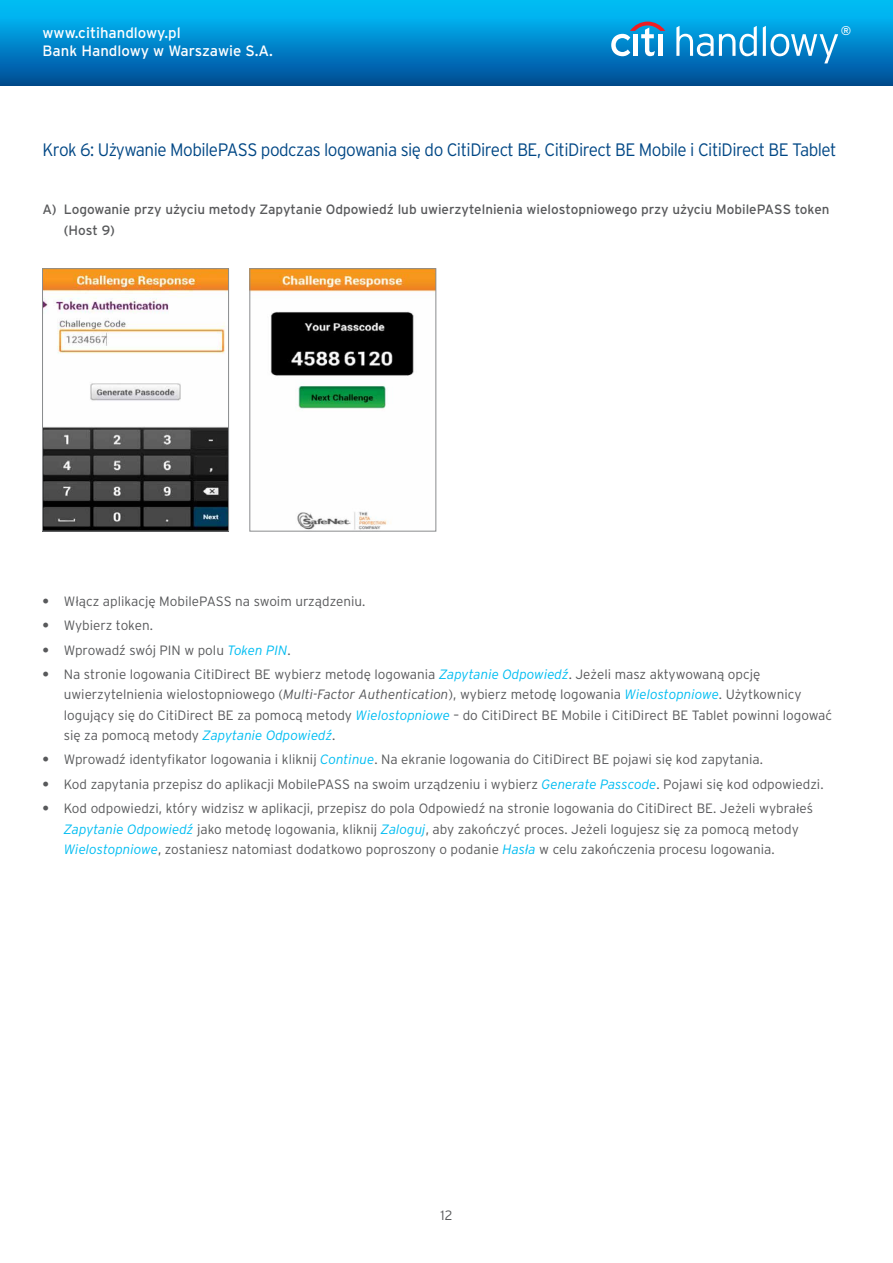
<style>
.page{position:relative;width:893px;height:1263px;background:#fff}
.page>*{position:absolute;margin:0;border:0;box-sizing:border-box;transform-origin:0 0}
.t1{font:300 18px "Interstate Pl";letter-spacing:-.03em;color:#004785;scale:.95 1}
.t2{font:15px/18px "Interstate Pl";color:#fff}
.t3{font:300 13.5px/20.2px "Interstate Pl";color:#58595b}
.t4{font:13.5px/20.2px "Interstate Pl";color:#58595b}
.t5{font:12.6px "Interstate Pl";color:#fff}
.s1{font-weight:700}
.s2{font-style:italic;color:#00bdf2}
.s3{font-style:italic}
</style>
<div class="page">
<div style="left:0;top:0;width:893px;height:85px;background:linear-gradient(to bottom,#00c7ff,#004b97)"></div>
<svg style="left:676px;top:26px;width:81px;height:30px"></svg>
<svg style="left:763px;top:26px;width:75px;height:37px"></svg>
<svg style="left:611px;top:22px;width:54px;height:34px"></svg>
<div style="left:658px;top:34px;width:5px;height:22px;background:#fff"></div>
<img style="left:44px;top:270px;width:183px;height:259px">
<div style="left:42px;top:268px;width:187px;height:263px;border:1px solid #8a8c8e"></div>
<img style="left:251px;top:270px;width:183px;height:259px">
<div style="left:249px;top:268px;width:187px;height:263px;border:1px solid #8a8c8e"></div>
<p class="t2" style="left:43px;top:24px;width:232px">www.citihandlowy.pl<br>Bank Handlowy w Warszawie S.A.</p>
<p class="t5" style="left:841px;top:24px;width:12px">®</p>
<h1 class="t1" style="left:43px;top:140px;width:837px">Krok 6: Używanie MobilePASS podczas logowania się do CitiDirect BE, CitiDirect BE Mobile i CitiDirect BE Tablet</h1>
<p class="t4" style="left:64px;top:199px;width:767px;text-indent:-21px">A) Logowanie przy użyciu metody Zapytanie Odpowiedź lub uwierzytelnienia wielostopniowego przy użyciu MobilePASS token (Host 9)</p>
<p class="t3" style="left:43px;top:591px;width:324px"><span class="s1">•</span> Włącz aplikację MobilePASS na swoim urządzeniu.</p>
<p class="t3" style="left:43px;top:615px;width:112px"><span class="s1">•</span> Wybierz token.</p>
<p class="t3" style="left:43px;top:640px;width:250px"><span class="s1">•</span> Wprowadź swój PIN w polu <span class="s2">Token PIN</span>.</p>
<p class="t3" style="left:64px;top:664px;width:770px;text-indent:-21px"><span class="s1">•</span> Na stronie logowania CitiDirect BE wybierz metodę logowania <span class="s2">Zapytanie Odpowiedź</span>. Jeżeli masz aktywowaną opcję uwierzytelnienia wielostopniowego (<span class="s3">Multi-Factor Authentication</span>), wybierz metodę logowania <span class="s2">Wielostopniowe</span>. Użytkownicy logujący się do CitiDirect BE za pomocą metody <span class="s2">Wielostopniowe</span> – do CitiDirect BE Mobile i CitiDirect BE Tablet powinni logować się za pomocą metody <span class="s2">Zapytanie Odpowiedź</span>.</p>
<p class="t3" style="left:43px;top:749px;width:722px"><span class="s1">•</span> Wprowadź identyfikator logowania i kliknij <span class="s2">Continue</span>. Na ekranie logowania do CitiDirect BE pojawi się kod zapytania.</p>
<p class="t3" style="left:43px;top:774px;width:783px"><span class="s1">•</span> Kod zapytania przepisz do aplikacji MobilePASS na swoim urządzeniu i wybierz <span class="s2">Generate Passcode</span>. Pojawi się kod odpowiedzi.</p>
<p class="t3" style="left:64px;top:798px;width:751px;text-indent:-21px"><span class="s1">•</span> Kod odpowiedzi, który widzisz w aplikacji, przepisz do pola Odpowiedź na stronie logowania do CitiDirect BE. Jeżeli wybrałeś<br><span class="s2">Zapytanie Odpowiedź</span> jako metodę logowania, kliknij <span class="s2">Zaloguj</span>, aby zakończyć proces. Jeżeli logujesz się za pomocą metody<br><span class="s2">Wielostopniowe</span>, zostaniesz natomiast dodatkowo poproszony o podanie <span class="s2">Hasła</span> w celu zakończenia procesu logowania.</p>
<p class="t3" style="left:441px;top:1205px;width:13px">12</p>
</div>
